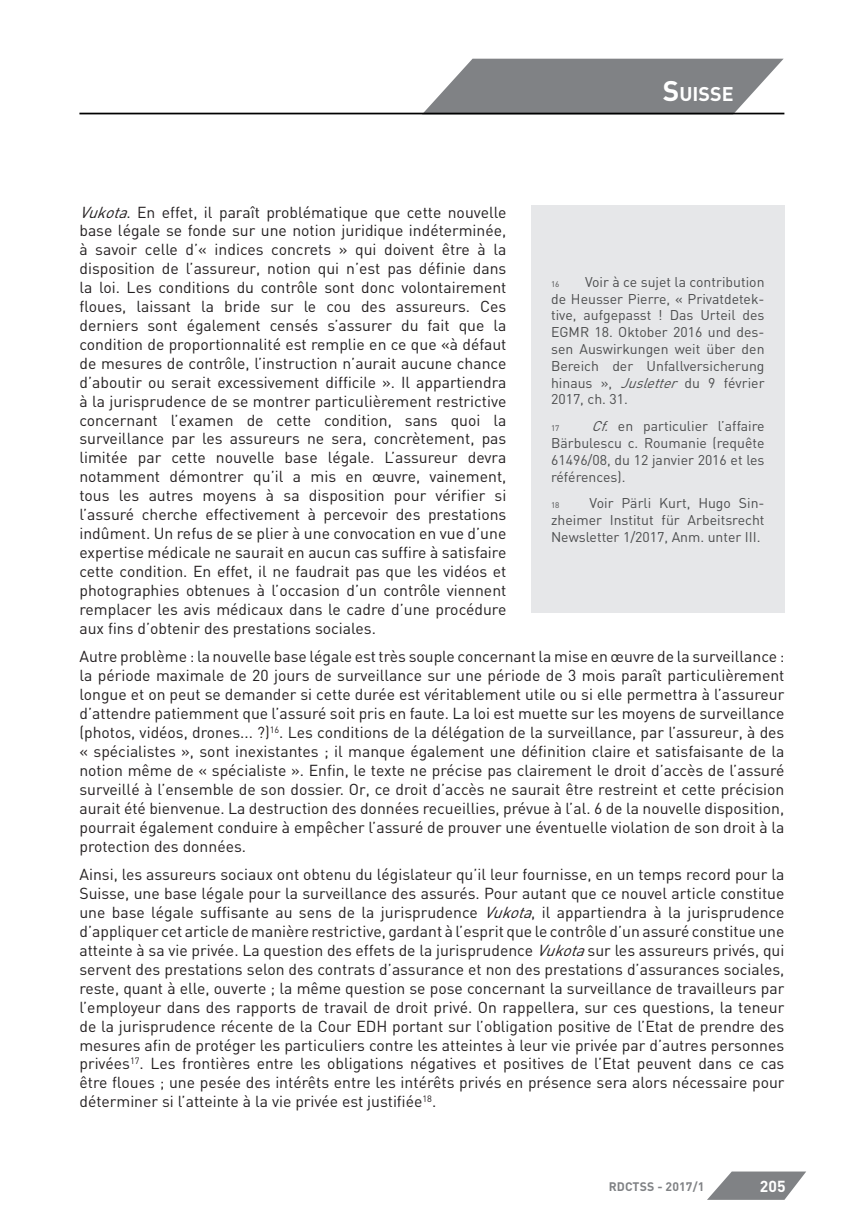
<style>
.page{position:relative;width:844px;height:1216px;background:#fff}
.page>*{position:absolute;margin:0;border:0;box-sizing:border-box;transform-origin:0 0}
.t1{font:700 19.6px "DIN";color:#fff}
.t2{font:15.75px/18.9px "DIN";color:#231f20;text-align:justify}
.t3{font:700 15.75px "DIN";color:#fff}
.t4{font:14px/16.8px "DIN";color:#4b4c4d;text-align:justify}
.t5{font:700 12.25px "DIN";letter-spacing:.01em;color:#808285}
.t6{font:8.05px "DIN";color:#4b4c4d}
.s1{font-size:28px}
.s2{font-style:italic}
</style>
<div class="page">
<svg style="left:708px;top:1171px;width:98px;height:28px"></svg>
<svg style="left:422px;top:59px;width:361px;height:54px;background:#909294"></svg>
<hr style="left:79px;top:113px;width:705px;height:1px;background:#000">
<div style="left:531px;top:205px;width:253px;height:407px;background:#e6e7e9"></div>
<p class="t1" style="left:662px;top:81px;width:72px"><span class="s1">S</span>UISSE</p>
<p class="t2" style="left:79px;top:202px;width:428px"><span class="s2">Vukota</span>. En effet, il paraît problématique que cette nouvelle base légale se fonde sur une notion juridique indéterminée, à savoir celle d’« indices concrets » qui doivent être à la disposition de l’assureur, notion qui n’est pas définie dans la loi. Les conditions du contrôle sont donc volontairement floues, laissant la bride sur le cou des assureurs. Ces derniers sont également censés s’assurer du fait que la condition de proportionnalité est remplie en ce que «à défaut de mesures de contrôle, l’instruction n’aurait aucune chance d’aboutir ou serait excessivement difficile ». Il appartiendra à la jurisprudence de se montrer particulièrement restrictive concernant l’examen de cette condition, sans quoi la surveillance par les assureurs ne sera, concrètement, pas limitée par cette nouvelle base légale. L’assureur devra notamment démontrer qu’il a mis en œuvre, vainement, tous les autres moyens à sa disposition pour vérifier si l’assuré cherche effectivement à percevoir des prestations indûment. Un refus de se plier à une convocation en vue d’une expertise médicale ne saurait en aucun cas suffire à satisfaire cette condition. En effet, il ne faudrait pas que les vidéos et photographies obtenues à l’occasion d’un contrôle viennent remplacer les avis médicaux dans le cadre d’une procédure aux fins d’obtenir des prestations sociales.</p>
<p class="t2" style="left:79px;top:647px;width:706px">Autre problème : la nouvelle base légale est très souple concernant la mise en œuvre de la surveillance : la période maximale de 20 jours de surveillance sur une période de 3 mois paraît particulièrement longue et on peut se demander si cette durée est véritablement utile ou si elle permettra à l’assureur d’attendre patiemment que l’assuré soit pris en faute. La loi est muette sur les moyens de surveillance (photos, vidéos, drones... ?)<sup>16</sup>. Les conditions de la délégation de la surveillance, par l’assureur, à des « spécialistes », sont inexistantes ; il manque également une définition claire et satisfaisante de la notion même de « spécialiste ». Enfin, le texte ne précise pas clairement le droit d’accès de l’assuré surveillé à l’ensemble de son dossier. Or, ce droit d’accès ne saurait être restreint et cette précision aurait été bienvenue. La destruction des données recueillies, prévue à l’al. 6 de la nouvelle disposition, pourrait également conduire à empêcher l’assuré de prouver une éventuelle violation de son droit à la protection des données.</p>
<p class="t2" style="left:79px;top:864px;width:706px">Ainsi, les assureurs sociaux ont obtenu du législateur qu’il leur fournisse, en un temps record pour la Suisse, une base légale pour la surveillance des assurés. Pour autant que ce nouvel article constitue une base légale suffisante au sens de la jurisprudence <span class="s2">Vukota</span>, il appartiendra à la jurisprudence d’appliquer cet article de manière restrictive, gardant à l’esprit que le contrôle d’un assuré constitue une atteinte à sa vie privée. La question des effets de la jurisprudence <span class="s2">Vukota</span>sur les assureurs privés, qui servent des prestations selon des contrats d’assurance et non des prestations d’assurances sociales, reste, quant à elle, ouverte ; la même question se pose concernant la surveillance de travailleurs par l’employeur dans des rapports de travail de droit privé. On rappellera, sur ces questions, la teneur de la jurisprudence récente de la Cour EDH portant sur l’obligation positive de l’Etat de prendre des mesures afin de protéger les particuliers contre les atteintes à leur vie privée par d’autres personnes privées<sup>17</sup>. Les frontières entre les obligations négatives et positives de l’Etat peuvent dans ce cas être floues ; une pesée des intérêts entre les intérêts privés en présence sera alors nécessaire pour déterminer si l’atteinte à la vie privée est justifiée<sup>18</sup>.</p>
<p class="t4" style="left:551px;top:273px;width:215px;text-indent:34px">Voir à ce sujet la contribution de Heusser Pierre, « Privatdetek&shy;tive, aufgepasst ! Das Urteil des EGMR 18. Oktober 2016 und des&shy;sen Auswirkungen weit über den Bereich der Unfallversicherung hinaus », <span class="s2">Jusletter</span> du 9 février 2017, ch. 31.</p>
<p class="t6" style="left:551px;top:423px;width:10px">17</p>
<p class="t6" style="left:551px;top:279px;width:10px">16</p>
<p class="t4" style="left:551px;top:417px;width:215px;text-indent:40px"><span class="s2">Cf.</span> en particulier l’affaire Bärbulescu c. Roumanie (requête 61496/08, du 12 janvier 2016 et les références).</p>
<p class="t6" style="left:551px;top:500px;width:10px">18</p>
<p class="t4" style="left:551px;top:494px;width:215px;text-indent:39px">Voir Pärli Kurt, Hugo Sin&shy;zheimer Institut für Arbeitsrecht Newsletter 1/2017, Anm. unter III.</p>
<p class="t5" style="left:608px;top:1178px;width:97px">RDCTSS - 2017/1</p>
<p class="t3" style="left:759px;top:1176px;width:27px">205</p>
</div>
